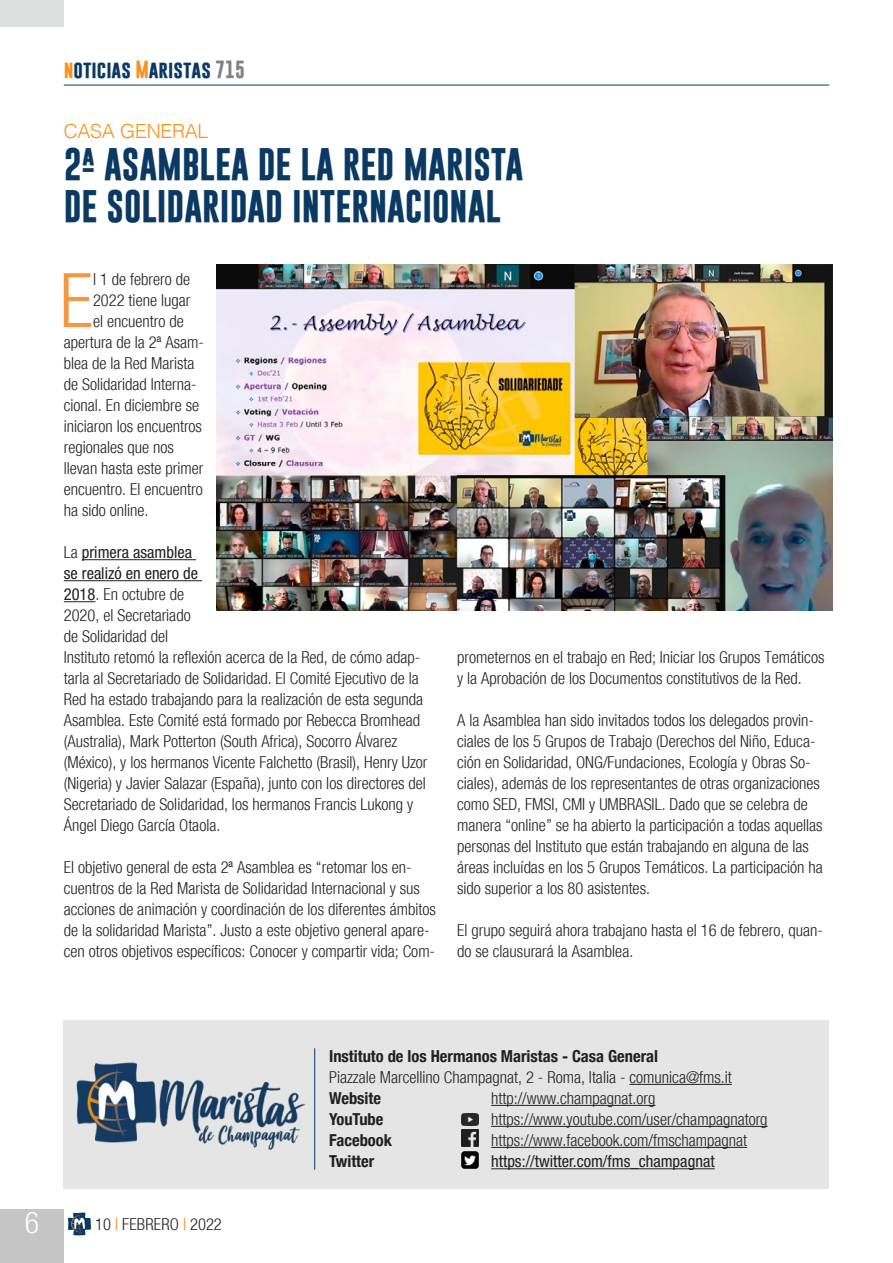
<style>
.page{position:relative;width:893px;height:1263px;background:#fff}
.page>*{position:absolute;margin:0;border:0;box-sizing:border-box;transform-origin:0 0}
.Testo_sinEspacio{font:300 condensed 75.3px "Helvetica Neue";color:#f79641}
.Titolo{font:700 33px "Gobold";color:#0a3963}
.t1{font:300 condensed 30px "Helvetica Neue";color:#fff}
.sommario{font:300 19.5px "Helvetica";letter-spacing:-.015em;color:#f7931d}
.t2{font:700 18px "Gobold";color:#0a3963}
.Testo_sinEspacio-2{font:300 condensed 16.5px/21px "Helvetica Neue";color:#231f20}
.t3{font:700 condensed 16.5px "Helvetica Neue";color:#231f20}
.t4{font:condensed 16.5px "Helvetica Neue";color:#231f20}
.s1{color:#f7931d}
.s2{color:#808285}
.s3{font-weight:400}
</style>
<div class="page">
<div style="left:64px;top:1020px;width:765px;height:168px;background:#e4e5e4"></div>
<hr style="left:629px;top:1084px;width:103px;height:1px;background:#231f20">
<hr style="left:314px;top:1048px;width:1px;height:122px;background:#0a3963">
<img style="left:76px;top:1062px;width:230px;height:89px">
<hr style="left:64px;top:85px;width:765px;height:1px;background:#0a3963">
<svg style="left:68px;top:1212px;width:23px;height:23px"></svg>
<div style="left:0;top:1209px;width:64px;height:54px;background:#c4c5c4"></div>
<div style="left:0;top:0;width:64px;height:27px;background:#dddede"></div>
<hr style="left:491px;top:1105px;width:164px;height:1px;background:#231f20">
<hr style="left:491px;top:1126px;width:277px;height:1px;background:#231f20">
<hr style="left:491px;top:1147px;width:256px;height:1px;background:#231f20">
<hr style="left:491px;top:1168px;width:224px;height:1px;background:#231f20">
<img style="left:461px;top:1129px;width:17px;height:17px">
<img style="left:461px;top:1152px;width:17px;height:17px">
<img style="left:461px;top:1113px;width:17px;height:12px">
<hr style="left:82px;top:559px;width:114px;height:1px;background:#231f20">
<hr style="left:64px;top:580px;width:138px;height:1px;background:#231f20">
<hr style="left:64px;top:601px;width:31px;height:1px;background:#231f20">
<img style="left:217px;top:264px;width:615px;height:346px">
<p class="t2" style="left:64px;top:57px;width:183px"><span class="s1">n</span>oticias <span class="s1">M</span>aristas <span class="s2">715</span></p>
<p class="sommario" style="left:64px;top:114px;width:146px">CASA GENERAL</p>
<p class="Titolo" style="left:64px;top:143px;width:461px">2ª ASAMBLEA DE LA RED MARISTA</p>
<p class="Titolo" style="left:64px;top:185px;width:439px">DE SOLIDARIDAD INTERNACIONAL</p>
<p class="Testo_sinEspacio" style="left:60px;top:257px;width:35px">E</p>
<p class="Testo_sinEspacio-2" style="left:93px;top:269px;width:99px">l 1 de febrero de</p>
<p class="Testo_sinEspacio-2" style="left:93px;top:290px;width:99px">2022 tiene lugar</p>
<p class="Testo_sinEspacio-2" style="left:93px;top:311px;width:92px">el encuentro de</p>
<p class="Testo_sinEspacio-2" style="left:64px;top:332px;width:142px">apertura de la 2ª Asam-</p>
<p class="Testo_sinEspacio-2" style="left:64px;top:353px;width:132px">blea de la Red Marista</p>
<p class="Testo_sinEspacio-2" style="left:64px;top:374px;width:134px">de Solidaridad Interna-</p>
<p class="Testo_sinEspacio-2" style="left:64px;top:395px;width:137px">cional. En diciembre se</p>
<p class="Testo_sinEspacio-2" style="left:64px;top:416px;width:140px">iniciaron los encuentros</p>
<p class="Testo_sinEspacio-2" style="left:64px;top:437px;width:112px">regionales que nos</p>
<p class="Testo_sinEspacio-2" style="left:64px;top:458px;width:141px">llevan hasta este primer</p>
<p class="Testo_sinEspacio-2" style="left:64px;top:479px;width:140px">encuentro. El encuentro</p>
<p class="Testo_sinEspacio-2" style="left:64px;top:500px;width:86px">ha sido online.</p>
<p class="Testo_sinEspacio-2" style="left:64px;top:542px;width:365px">La <span class="s3">primera asamblea<br>se realizó en enero de<br>2018</span>. En octubre de<br>2020, el Secretariado<br>de Solidaridad del<br>Instituto retomó la reflexión acerca de la Red, de cómo adap&shy;tarla al Secretariado de Solidaridad. El Comité Ejecutivo de la Red ha estado trabajando para la realización de esta segunda Asamblea. Este Comité está formado por Rebecca Bromhead (Australia), Mark Potterton (South Africa), Socorro Álvarez (México), y los hermanos Vicente Falchetto (Brasil), Henry Uzor (Nigeria) y Javier Salazar (España), junto con los directores del Secretariado de Solidaridad, los hermanos Francis Lukong y Ángel Diego García Otaola.</p>
<p class="Testo_sinEspacio-2" style="left:64px;top:857px;width:374px">El objetivo general de esta 2ª Asamblea es “retomar los en&shy;cuentros de la Red Marista de Solidaridad Internacional y sus acciones de animación y coordinación de los diferentes ámbitos de la solidaridad Marista”. Justo a este objetivo general apare&shy;cen otros objetivos específicos: Conocer y compartir vida; Com-</p>
<p class="Testo_sinEspacio-2" style="left:457px;top:647px;width:369px">prometernos en el trabajo en Red; Iniciar los Grupos Temáticos y la Aprobación de los Documentos constitutivos de la Red.</p>
<p class="Testo_sinEspacio-2" style="left:457px;top:710px;width:367px">A la Asamblea han sido invitados todos los delegados provin&shy;ciales de los 5 Grupos de Trabajo (Derechos del Niño, Educa&shy;ción en Solidaridad, ONG/Fundaciones, Ecología y Obras So&shy;ciales), además de los representantes de otras organizaciones como SED, FMSI, CMI y UMBRASIL. Dado que se celebra de manera “online” se ha abierto la participación a todas aquellas personas del Instituto que están trabajando en alguna de las áreas incluídas en los 5 Grupos Temáticos. La participación ha sido superior a los 80 asistentes.</p>
<p class="Testo_sinEspacio-2" style="left:457px;top:920px;width:367px">El grupo seguirá ahora trabajano hasta el 16 de febrero, quan&shy;do se clausurará la Asamblea.</p>
<h3 class="t1" style="left:25px;top:1205px;width:16px">6</h3>
<p class="Testo_sinEspacio-2" style="left:95px;top:1214px;width:128px">10 <span class="s1">I</span> FEBRERO <span class="s1">I</span> 2022</p>
<p class="t3" style="left:329px;top:1042px;width:331px">Instituto de los Hermanos Maristas - Casa General</p>
<p class="Testo_sinEspacio-2" style="left:329px;top:1067px;width:404px">Piazzale Marcellino Champagnat, 2 - Roma, Italia - comunica@fms.it</p>
<p class="t3" style="left:329px;top:1084px;width:53px">Website</p>
<p class="Testo_sinEspacio-2" style="left:491px;top:1088px;width:166px">http://www.champagnat.org</p>
<p class="t3" style="left:329px;top:1105px;width:56px">YouTube</p>
<p class="Testo_sinEspacio-2" style="left:491px;top:1109px;width:278px">https://www.youtube.com/user/champagnatorg</p>
<p class="t3" style="left:329px;top:1126px;width:64px">Facebook</p>
<p class="Testo_sinEspacio-2" style="left:491px;top:1130px;width:257px">https://www.facebook.com/fmschampagnat</p>
<p class="t3" style="left:329px;top:1147px;width:47px">Twitter</p>
<p class="t4" style="left:491px;top:1152px;width:225px">https://twitter.com/fms_champagnat</p>
</div>
